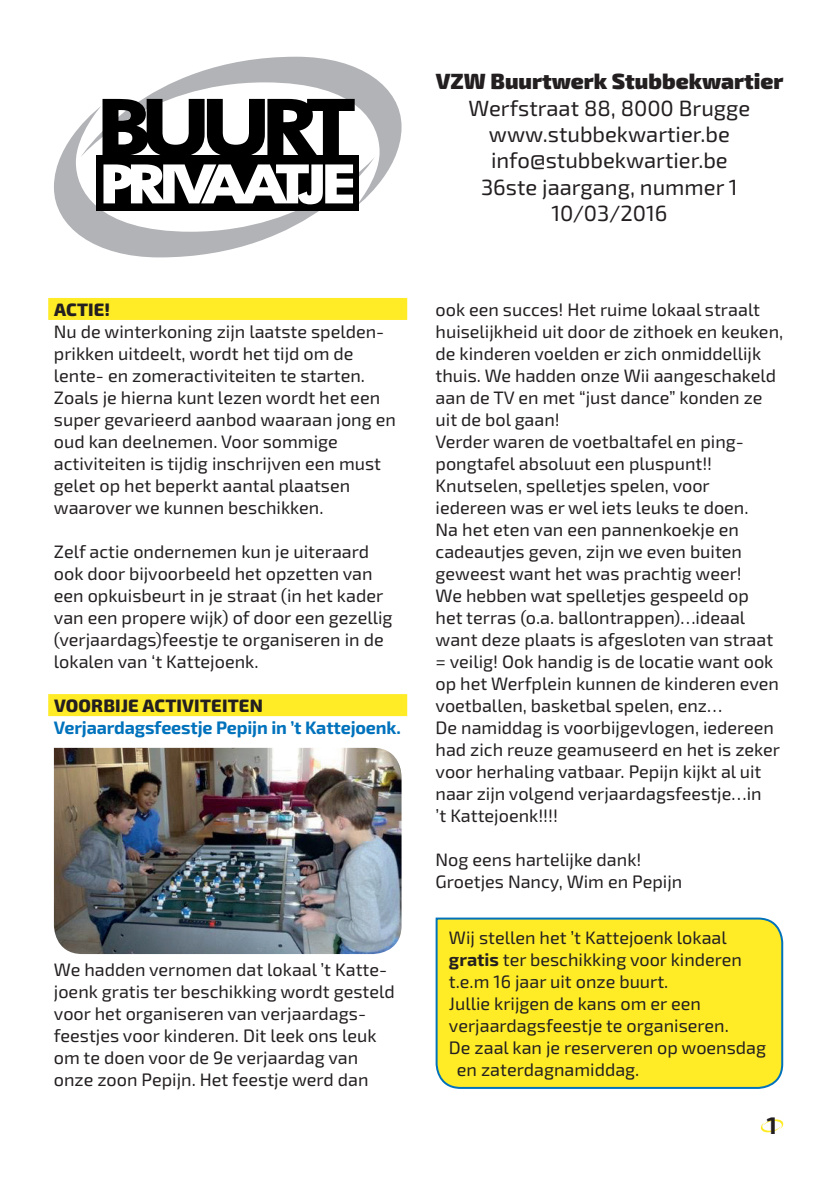
<style>
.page{position:relative;width:840px;height:1191px;background:#fff}
.page>*{position:absolute;margin:0;border:0;box-sizing:border-box;transform-origin:0 0}
.t1{font:700 24px "Exo 2.0";color:#231f20}
.t2{font:22px/26.4px "Exo 2.0";color:#231f20;text-align:center}
.t3{font:900 22px "Exo 2.0";color:#231f20}
.t4{font:18px/22px "Exo 2.0";color:#231f20}
.t5{font:700 18px "Exo 2.0";letter-spacing:-.01em;color:#0072bc}
.t6{font:800 18px "Exo 2.0";letter-spacing:.01em;color:#231f20}
.s1{font-weight:700}
</style>
<div class="page">
<svg style="left:54px;top:125px;width:305px;height:132px"></svg>
<svg style="left:81px;top:57px;width:320px;height:151px"></svg>
<div style="left:96px;top:155px;width:262px;height:55px;background:#000001"></div>
<svg style="left:102px;top:99px;width:252px;height:56px"></svg>
<svg style="left:103px;top:164px;width:250px;height:40px"></svg>
<svg style="left:760px;top:1119px;width:22px;height:13px"></svg>
<div style="left:48px;top:298px;width:359px;height:22px;background:#ffec27"></div>
<div style="left:48px;top:694px;width:359px;height:22px;background:#ffec27"></div>
<img style="left:54px;top:748px;width:347px;height:206px">
<div style="left:435px;top:917px;width:348px;height:172px;background:#ffec27"></div>
<p class="t6" style="left:54px;top:298px;width:58px">ACTIE!</p>
<p class="t4" style="left:54px;top:321px;width:343px">Nu de winterkoning zijn laatste spelden&shy;prikken uitdeelt, wordt het tijd om de lente- en zomeractiviteiten te starten.<br>Zoals je hierna kunt lezen wordt het een super gevarieerd aanbod waaraan jong en oud kan deelnemen. Voor sommige activiteiten is tijdig inschrijven een must gelet op het beperkt aantal plaatsen waarover we kunnen beschikken.</p>
<p class="t4" style="left:54px;top:541px;width:340px">Zelf actie ondernemen kun je uiteraard ook door bijvoorbeeld het opzetten van een opkuisbeurt in je straat (in het kader van een propere wijk) of door een gezellig (verjaardags)feestje te organiseren in de lokalen van ‘t Kattejoenk.</p>
<p class="t6" style="left:54px;top:694px;width:210px">VOORBIJE ACTIVITEITEN</p>
<p class="t5" style="left:54px;top:717px;width:348px">Verjaardagsfeestje Pepijn in ’t Kattejoenk.</p>
<p class="t4" style="left:54px;top:959px;width:342px">We hadden vernomen dat lokaal ’t Katte&shy;joenk gratis ter beschikking wordt gesteld voor het organiseren van verjaardags&shy;feestjes voor kinderen. Dit leek ons leuk om te doen voor de 9e verjaardag van onze zoon Pepijn. Het feestje werd dan</p>
<p class="t3" style="left:435px;top:68px;width:349px">VZW Buurtwerk Stubbekwartier</p>
<p class="t2" style="left:468px;top:95px;width:283px">Werfstraat 88, 8000 Brugge www.stubbekwartier.be info@stubbekwartier.be<br>36ste jaargang, nummer 1<br>10/03/2016</p>
<p class="t4" style="left:435px;top:299px;width:349px">ook een succes! Het ruime lokaal straalt huiselijkheid uit door de zithoek en keuken, de kinderen voelden er zich onmiddellijk thuis. We hadden onze Wii aangeschakeld aan de TV en met “just dance” konden ze uit de bol gaan!<br>Verder waren de voetbaltafel en ping&shy;pongtafel absoluut een pluspunt!!<br>Knutselen, spelletjes spelen, voor iedereen was er wel iets leuks te doen.<br>Na het eten van een pannenkoekje en cadeautjes geven, zijn we even buiten geweest want het was prachtig weer!<br>We hebben wat spelletjes gespeeld op<br>het terras (o.a. ballontrappen)…ideaal want deze plaats is afgesloten van straat = veilig! Ook handig is de locatie want ook op het Werfplein kunnen de kinderen even voetballen, basketbal spelen, enz…<br>De namiddag is voorbijgevlogen, iedereen had zich reuze geamuseerd en het is zeker voor herhaling vatbaar. Pepijn kijkt al uit naar zijn volgend verjaardagsfeestje…in<br>’t Kattejoenk!!!!</p>
<p class="t4" style="left:435px;top:849px;width:248px">Nog eens hartelijke dank!<br>Groetjes Nancy, Wim en Pepijn</p>
<p class="t4" style="left:448px;top:926px;width:279px">Wij stellen het ’t Kattejoenk lokaal</p>
<p class="t4" style="left:448px;top:948px;width:294px"><span class="s1">gratis</span> ter beschikking voor kinderen</p>
<p class="t4" style="left:448px;top:970px;width:221px">t.e.m 16 jaar uit onze buurt.</p>
<p class="t4" style="left:448px;top:992px;width:253px">Jullie krijgen de kans om er een</p>
<p class="t4" style="left:448px;top:1014px;width:281px">verjaardagsfeestje te organiseren.</p>
<p class="t4" style="left:448px;top:1036px;width:318px">De zaal kan je reserveren op woensdag</p>
<p class="t4" style="left:456px;top:1058px;width:184px">en zaterdagnamiddag.</p>
<h1 class="t1" style="left:766px;top:1111px;width:12px">1</h1>
</div>
